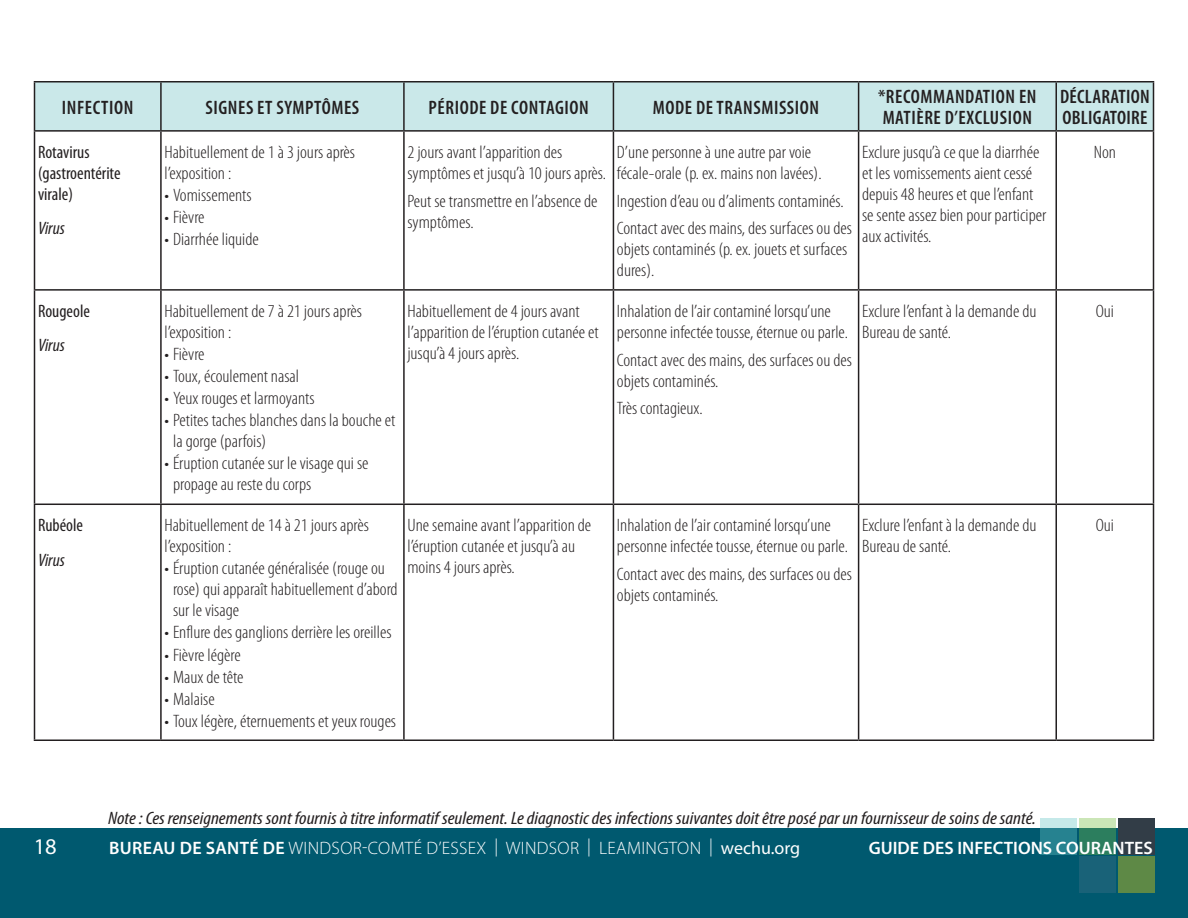
<style>
.page{position:relative;width:1188px;height:918px;background:#fff}
.page>*{position:absolute;margin:0;border:0;box-sizing:border-box;transform-origin:0 0}
.t1{font:22.5px "Myriad Pro";color:#fff}
.t2{font:600 condensed 19.5px/21px "Myriad Pro";letter-spacing:.03em;color:#231f20}
.t3{font:300 condensed 18px/21px "Myriad Pro";color:#231f20;scale:1.07 1}
.t4{font:italic condensed 18px "Myriad Pro";color:#231f20;scale:1.12 1}
.t5{font:300 18px "Myriad Pro";letter-spacing:.02em;color:#fff}
.t6{font:condensed 18px/21px "Myriad Pro";color:#231f20}
.t7{font:600 18px "Myriad Pro";color:#fff}
.t8{font:italic condensed 18px "Myriad Pro";color:#231f20}
.s1{font-weight:600}
.s2{font-weight:400}
</style>
<div class="page">
<div style="left:0;top:828px;width:1188px;height:90px;background:#00596f"></div>
<svg style="left:1040px;top:818px;width:36px;height:36px"></svg>
<div style="left:1118px;top:818px;width:36px;height:36px;background:#323d47"></div>
<div style="left:1118px;top:857px;width:36px;height:36px;background:#5e8946"></div>
<svg style="left:1079px;top:818px;width:36px;height:36px"></svg>
<div style="left:1079px;top:857px;width:36px;height:36px;background:#196278"></div>
<div style="left:35px;top:82px;width:1118px;height:48px;background:#cae8e9"></div>
<hr style="left:34px;top:81px;width:127px;height:1px;background:#231f20">
<hr style="left:34px;top:82px;width:1px;height:48px;background:#231f20">
<hr style="left:161px;top:81px;width:243px;height:1px;background:#231f20">
<hr style="left:160px;top:82px;width:2px;height:48px;background:#231f20">
<hr style="left:404px;top:81px;width:209px;height:1px;background:#231f20">
<hr style="left:403px;top:82px;width:2px;height:48px;background:#231f20">
<hr style="left:613px;top:81px;width:246px;height:1px;background:#231f20">
<hr style="left:613px;top:82px;width:1px;height:48px;background:#231f20">
<hr style="left:859px;top:81px;width:197px;height:1px;background:#231f20">
<hr style="left:858px;top:82px;width:1px;height:48px;background:#231f20">
<hr style="left:1056px;top:81px;width:98px;height:1px;background:#231f20">
<hr style="left:1055px;top:82px;width:2px;height:48px;background:#231f20">
<hr style="left:1153px;top:82px;width:1px;height:48px;background:#231f20">
<hr style="left:34px;top:130px;width:127px;height:2px;background:#231f20">
<hr style="left:34px;top:132px;width:1px;height:157px;background:#231f20">
<hr style="left:161px;top:130px;width:243px;height:2px;background:#231f20">
<hr style="left:160px;top:132px;width:2px;height:157px;background:#231f20">
<hr style="left:404px;top:130px;width:209px;height:2px;background:#231f20">
<hr style="left:403px;top:132px;width:2px;height:157px;background:#231f20">
<hr style="left:613px;top:130px;width:246px;height:2px;background:#231f20">
<hr style="left:613px;top:132px;width:1px;height:157px;background:#231f20">
<hr style="left:859px;top:130px;width:197px;height:2px;background:#231f20">
<hr style="left:858px;top:132px;width:1px;height:157px;background:#231f20">
<hr style="left:1056px;top:130px;width:98px;height:2px;background:#231f20">
<hr style="left:1055px;top:132px;width:2px;height:157px;background:#231f20">
<hr style="left:1153px;top:132px;width:1px;height:157px;background:#231f20">
<hr style="left:34px;top:289px;width:127px;height:2px;background:#231f20">
<hr style="left:34px;top:291px;width:1px;height:213px;background:#231f20">
<hr style="left:161px;top:289px;width:243px;height:2px;background:#231f20">
<hr style="left:160px;top:291px;width:2px;height:213px;background:#231f20">
<hr style="left:404px;top:289px;width:209px;height:2px;background:#231f20">
<hr style="left:403px;top:291px;width:2px;height:213px;background:#231f20">
<hr style="left:613px;top:289px;width:246px;height:2px;background:#231f20">
<hr style="left:613px;top:291px;width:1px;height:213px;background:#231f20">
<hr style="left:859px;top:289px;width:197px;height:2px;background:#231f20">
<hr style="left:858px;top:291px;width:1px;height:213px;background:#231f20">
<hr style="left:1056px;top:289px;width:98px;height:2px;background:#231f20">
<hr style="left:1055px;top:291px;width:2px;height:213px;background:#231f20">
<hr style="left:1153px;top:291px;width:1px;height:213px;background:#231f20">
<hr style="left:34px;top:504px;width:127px;height:1px;background:#231f20">
<hr style="left:34px;top:505px;width:1px;height:235px;background:#231f20">
<hr style="left:161px;top:504px;width:243px;height:1px;background:#231f20">
<hr style="left:160px;top:505px;width:2px;height:235px;background:#231f20">
<hr style="left:404px;top:504px;width:209px;height:1px;background:#231f20">
<hr style="left:403px;top:505px;width:2px;height:235px;background:#231f20">
<hr style="left:613px;top:504px;width:246px;height:1px;background:#231f20">
<hr style="left:613px;top:505px;width:1px;height:235px;background:#231f20">
<hr style="left:859px;top:504px;width:197px;height:1px;background:#231f20">
<hr style="left:858px;top:505px;width:1px;height:235px;background:#231f20">
<hr style="left:1056px;top:504px;width:98px;height:1px;background:#231f20">
<hr style="left:1055px;top:505px;width:2px;height:235px;background:#231f20">
<hr style="left:1153px;top:505px;width:1px;height:235px;background:#231f20">
<hr style="left:34px;top:740px;width:127px;height:1px;background:#231f20">
<hr style="left:161px;top:740px;width:243px;height:1px;background:#231f20">
<hr style="left:404px;top:740px;width:209px;height:1px;background:#231f20">
<hr style="left:613px;top:740px;width:246px;height:1px;background:#231f20">
<hr style="left:859px;top:740px;width:197px;height:1px;background:#231f20">
<hr style="left:1056px;top:740px;width:98px;height:1px;background:#231f20">
<p class="t2" style="left:62px;top:96px;width:73px">INFECTION</p>
<p class="t2" style="left:205px;top:96px;width:155px">SIGNES ET SYMPTÔMES</p>
<p class="t2" style="left:429px;top:96px;width:162px">PÉRIODE DE CONTAGION</p>
<p class="t2" style="left:653px;top:96px;width:168px">MODE DE TRANSMISSION</p>
<p class="t2" style="left:878px;top:86px;width:160px">*RECOMMANDATION EN<br>MATIÈRE D’EXCLUSION</p>
<p class="t2" style="left:1060px;top:86px;width:91px">DÉCLARATION<br>OBLIGATOIRE</p>
<p class="t6" style="left:38px;top:141px;width:84px">Rotavirus (gastroentérite virale)</p>
<p class="t8" style="left:38px;top:218px;width:28px">Virus</p>
<p class="t3" style="left:164px;top:141px;width:180px">Habituellement de 1 à 3 jours après l’exposition :</p>
<p class="t3" style="left:164px;top:184px;width:83px">• Vomissements</p>
<p class="t3" style="left:164px;top:207px;width:39px">• Fièvre</p>
<p class="t3" style="left:164px;top:229px;width:90px">• Diarrhée liquide</p>
<p class="t3" style="left:407px;top:141px;width:187px">2 jours avant l’apparition des symptômes et jusqu’à 10 jours après.</p>
<p class="t3" style="left:407px;top:190px;width:179px">Peut se transmettre en l’absence de symptômes.</p>
<p class="t3" style="left:862px;top:141px;width:174px">Exclure jusqu’à ce que la diarrhée et les vomissements aient cessé depuis 48 heures et que l’enfant se sente assez bien pour participer aux activités.</p>
<p class="t3" style="left:1094px;top:141px;width:22px">Non</p>
<p class="t3" style="left:617px;top:141px;width:193px">D’une personne à une autre par voie fécale-orale (p. ex. mains non lavées).</p>
<p class="t3" style="left:617px;top:187px;width:221px;line-height:27.8px">Ingestion d’eau ou d’aliments contaminés.<br>Contact avec des mains, des surfaces ou des</p>
<p class="t3" style="left:617px;top:239px;width:217px">objets contaminés (p. ex. jouets et surfaces dures).</p>
<p class="t6" style="left:38px;top:300px;width:54px">Rougeole</p>
<p class="t8" style="left:38px;top:335px;width:28px">Virus</p>
<p class="t6" style="left:38px;top:515px;width:47px">Rubéole</p>
<p class="t8" style="left:38px;top:549px;width:28px">Virus</p>
<p class="t3" style="left:164px;top:300px;width:186px">Habituellement de 7 à 21 jours après l’exposition :</p>
<p class="t3" style="left:164px;top:343px;width:39px">• Fièvre</p>
<p class="t3" style="left:164px;top:366px;width:127px">• Toux, écoulement nasal</p>
<p class="t3" style="left:164px;top:388px;width:142px">• Yeux rouges et larmoyants</p>
<p class="t3" style="left:173px;top:410px;width:209px;text-indent:-9px">• Petites taches blanches dans la bouche et la gorge (parfois)</p>
<p class="t3" style="left:173px;top:453px;width:184px;text-indent:-9px">• Éruption cutanée sur le visage qui se propage au reste du corps</p>
<p class="t3" style="left:164px;top:515px;width:193px">Habituellement de 14 à 21 jours après l’exposition :</p>
<p class="t3" style="left:173px;top:558px;width:211px;text-indent:-9px">• Éruption cutanée généralisée (rouge ou rose) qui apparaît habituellement d’abord sur le visage</p>
<p class="t3" style="left:164px;top:622px;width:214px">• Enflure des ganglions derrière les oreilles</p>
<p class="t3" style="left:164px;top:644px;width:73px">• Fièvre légère</p>
<p class="t3" style="left:164px;top:666px;width:75px">• Maux de tête</p>
<p class="t3" style="left:164px;top:688px;width:48px">• Malaise</p>
<p class="t3" style="left:164px;top:710px;width:218px">• Toux légère, éternuements et yeux rouges</p>
<p class="t3" style="left:407px;top:300px;width:180px">Habituellement de 4 jours avant l’apparition de l’éruption cutanée et jusqu’à 4 jours après.</p>
<p class="t3" style="left:617px;top:300px;width:217px">Inhalation de l’air contaminé lorsqu’une personne infectée tousse, éternue ou parle.</p>
<p class="t3" style="left:617px;top:349px;width:221px">Contact avec des mains, des surfaces ou des objets contaminés.</p>
<p class="t3" style="left:617px;top:398px;width:82px">Très contagieux.</p>
<p class="t3" style="left:407px;top:515px;width:173px">Une semaine avant l’apparition de l’éruption cutanée et jusqu’à au moins 4 jours après.</p>
<p class="t3" style="left:617px;top:515px;width:217px">Inhalation de l’air contaminé lorsqu’une personne infectée tousse, éternue ou parle.</p>
<p class="t3" style="left:617px;top:564px;width:221px">Contact avec des mains, des surfaces ou des objets contaminés.</p>
<p class="t3" style="left:862px;top:300px;width:164px">Exclure l’enfant à la demande du<br>Bureau de santé.</p>
<p class="t3" style="left:1096px;top:300px;width:19px">Oui</p>
<p class="t3" style="left:862px;top:515px;width:164px">Exclure l’enfant à la demande du<br>Bureau de santé.</p>
<p class="t3" style="left:1096px;top:515px;width:19px">Oui</p>
<p class="t4" style="left:108px;top:807px;width:830px">Note : Ces renseignements sont fournis à titre informatif seulement. Le diagnostic des infections suivantes doit être posé par un fournisseur de soins de santé.</p>
<p class="t1" style="left:34px;top:832px;width:25px">18</p>
<p class="t5" style="left:109px;top:837px;width:693px"><span class="s1">BUREAU DE SANTÉ DE</span> WINDSOR-COMTÉ D’ESSEX | WINDSOR | LEAMINGTON | <span class="s2">wechu.org</span></p>
<p class="t7" style="left:869px;top:836px;width:285px">GUIDE DES INFECTIONS COURANTES</p>
</div>
